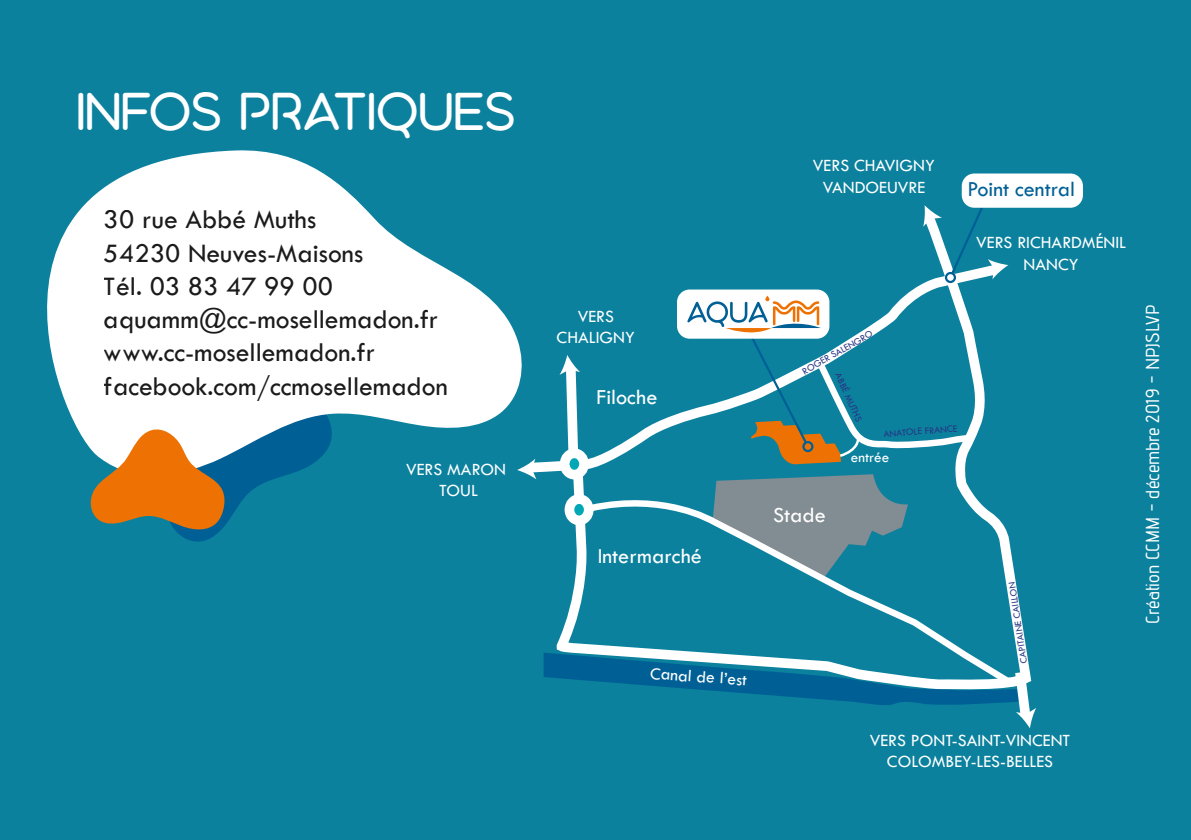
<style>
.page{position:relative;width:1191px;height:840px;background:#fff}
.page>*{position:absolute;margin:0;border:0;box-sizing:border-box;transform-origin:0 0}
.t1{font:47.2px "Aquatico";color:#fff}
.t2{font:27.6px/33.2px "Tw Cen";color:#000}
.t3{font:22.2px "Tw Cen";color:#fff}
.t4{font:22.2px "Tw Cen";color:#006096}
.t5{font:18.8px "adventpro Bd 1";color:#fff}
.t6{font:17.8px/21.4px "Tw Cen";color:#fff;text-align:center}
.t7{font:17.6px "Tw Cen";color:#fff}
.t8{font:15px "Tw Cen";color:#fff}
.t9{font:10px "Tw Cen";color:#283583}
</style>
<div class="page">
<div style="left:0;top:0;width:1191px;height:839px;background:#0b819e"></div>
<svg style="left:47px;top:150px;width:473px;height:298px;fill:#fff"></svg>
<svg style="left:517px;top:458px;width:19px;height:21px"></svg>
<svg style="left:548px;top:226px;width:482px;height:503px"></svg>
<svg style="left:923px;top:205px;width:19px;height:21px"></svg>
<svg style="left:559px;top:354px;width:24px;height:110px"></svg>
<svg style="left:713px;top:474px;width:195px;height:18px"></svg>
<svg style="left:583px;top:492px;width:437px;height:160px"></svg>
<div style="left:585px;top:379px;width:81px;height:38px;background:#0b819e;border-radius:13px"></div>
<div style="left:590px;top:529px;width:119px;height:58px;background:#0b819e;border-radius:13px"></div>
<div style="left:569px;top:499px;width:20px;height:21px;background:#02a7b6;border-radius:50%"></div>
<div style="left:564px;top:494px;width:29px;height:31px;border:10px solid #fff;border-radius:50%"></div>
<div style="left:564px;top:453px;width:20px;height:21px;background:#02a7b6;border-radius:50%"></div>
<div style="left:560px;top:448px;width:29px;height:31px;border:10px solid #fff;border-radius:50%"></div>
<svg style="left:543px;top:652px;width:493px;height:76px"></svg>
<svg style="left:949px;top:208px;width:59px;height:71px"></svg>
<div style="left:945px;top:272px;width:11px;height:11px;border:2px solid #006096;border-radius:50%"></div>
<div style="left:961px;top:173px;width:122px;height:35px;background:#fff;border-radius:13px"></div>
<div style="left:677px;top:289px;width:152px;height:49px;background:#fff;border-radius:13px"></div>
<svg style="left:687px;top:295px;width:291px;height:171px"></svg>
<svg style="left:90px;top:378px;width:242px;height:164px"></svg>
<h1 class="t1" style="left:77px;top:87px;width:440px">INFOS PRATIQUES</h1>
<p class="t2" style="left:104px;top:203px;width:345px">30 rue Abbé Muths<br>54230 Neuves-Maisons<br>Tél. 03 83 47 99 00 aquamm@cc-mosellemadon.fr www.cc-mosellemadon.fr facebook.com/ccmosellemadon</p>
<p class="t6" style="left:406px;top:458px;width:102px">VERS MARON<br>TOUL</p>
<p class="t6" style="left:556px;top:305px;width:80px">VERS<br>CHALIGNY</p>
<p class="t3" style="left:596px;top:384px;width:62px">Filoche</p>
<p class="t3" style="left:597px;top:542px;width:106px">Intermarché</p>
<p class="t7" style="left:651px;top:662px;width:99px;rotate:4deg">Canal de l’est</p>
<p class="t6" style="left:813px;top:155px;width:123px">VERS CHAVIGNY<br>VANDOEUVRE</p>
<p class="t4" style="left:967px;top:176px;width:109px">Point central</p>
<p class="t6" style="left:976px;top:232px;width:151px">VERS RICHARDMÉNIL<br>NANCY</p>
<p class="t9" style="left:800px;top:367px;width:81px;rotate:-30deg">ROGER SALENGRO</p>
<p class="t9" style="left:843px;top:370px;width:54px;rotate:66deg">ABBÉ MUTHS</p>
<p class="t3" style="left:773px;top:501px;width:54px">Stade</p>
<p class="t9" style="left:883px;top:427px;width:76px;rotate:-4deg">ANATOLE FRANCE</p>
<p class="t8" style="left:851px;top:448px;width:40px">entrée</p>
<p class="t9" style="left:1017px;top:664px;width:84px;rotate:-98deg">CAPITAINE CAILLON</p>
<p class="t5" style="left:1141px;top:623px;width:320px;rotate:-90deg">Création CCMM - décembre 2019 - NPJSLVP</p>
<p class="t6" style="left:869px;top:729px;width:202px">VERS PONT-SAINT-VINCENT<br>COLOMBEY-LES-BELLES</p>
</div>
